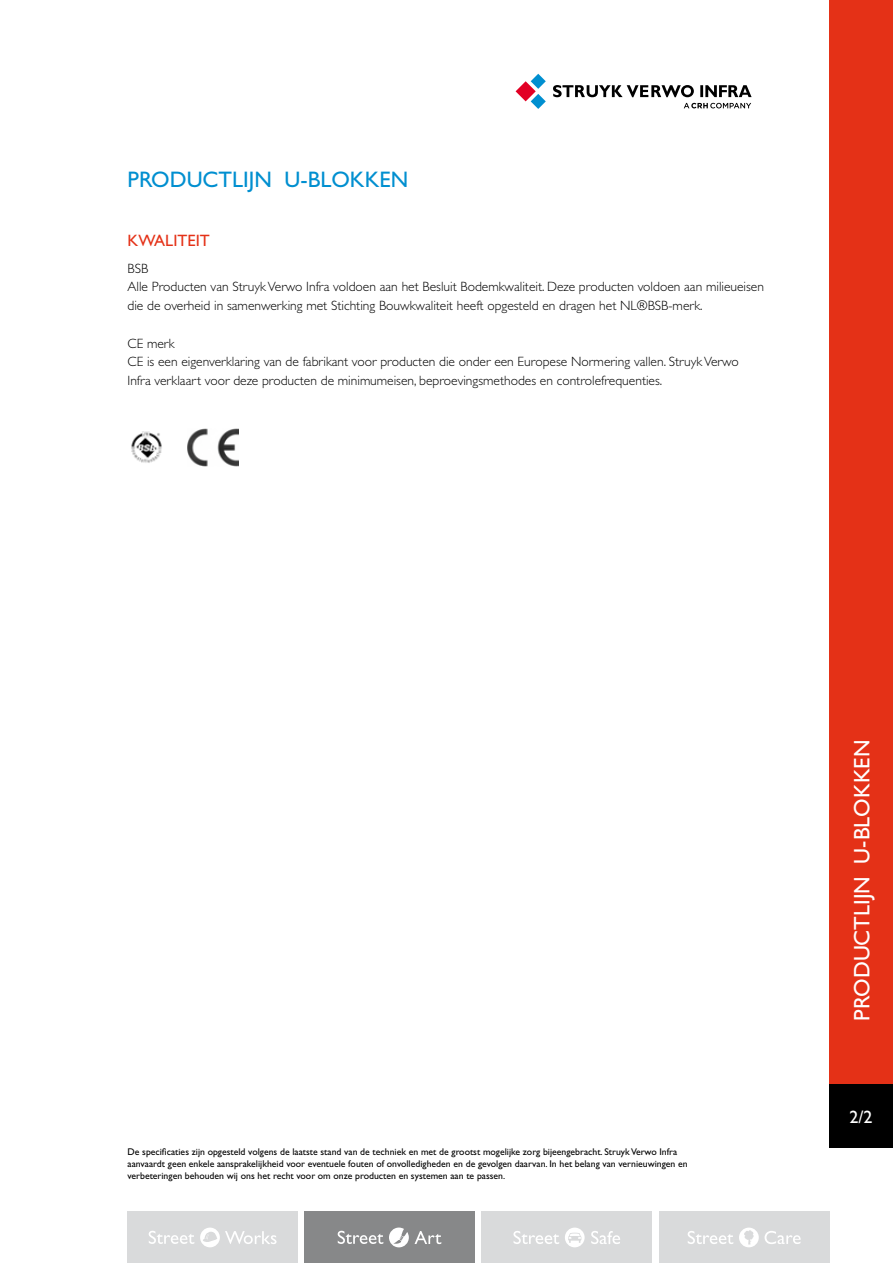
<style>
.page{position:relative;width:893px;height:1263px;background:#fff}
.page>*{position:absolute;margin:0;border:0;box-sizing:border-box;transform-origin:0 0}
.t1{font:22.5px "Gill Sans";color:#008fd0}
.t2{font:22.5px "Gill Sans";color:#fff}
.t3{font:18px "Gill Sans";color:#fff}
.t4{font:16.5px "Gill Sans";color:#e43117}
.t5{font:300 13.5px/18.8px "Gill Sans";color:#000}
.t6{font:9.75px/11.7px "Gill Sans";color:#000}
</style>
<div class="page">
<img style="left:131px;top:431px;width:31px;height:32px">
<img style="left:187px;top:428px;width:52px;height:39px">
<div style="left:659px;top:1212px;width:170px;height:51px;background:#d9dadb"></div>
<svg style="left:739px;top:1227px;width:62px;height:20px"></svg>
<svg style="left:688px;top:1231px;width:45px;height:13px"></svg>
<div style="left:482px;top:1212px;width:170px;height:51px;background:#d9dadb"></div>
<svg style="left:565px;top:1227px;width:20px;height:20px"></svg>
<svg style="left:591px;top:1231px;width:29px;height:13px"></svg>
<svg style="left:513px;top:1231px;width:46px;height:13px"></svg>
<div style="left:304px;top:1212px;width:171px;height:51px;background:#878889"></div>
<svg style="left:415px;top:1231px;width:26px;height:13px"></svg>
<svg style="left:389px;top:1227px;width:20px;height:20px"></svg>
<svg style="left:338px;top:1231px;width:45px;height:13px"></svg>
<div style="left:128px;top:1212px;width:170px;height:51px;background:#d9dadb"></div>
<svg style="left:200px;top:1227px;width:77px;height:20px"></svg>
<svg style="left:149px;top:1231px;width:45px;height:13px"></svg>
<div style="left:829px;top:0;width:64px;height:1084px;background:#e43117"></div>
<svg style="left:516px;top:74px;width:30px;height:35px"></svg>
<svg style="left:553px;top:85px;width:199px;height:12px"></svg>
<svg style="left:684px;top:103px;width:67px;height:5px"></svg>
<div style="left:829px;top:1084px;width:64px;height:64px;background:#000"></div>
<h1 class="t1" style="left:128px;top:166px;width:282px">Productlijn U-blokken</h1>
<p class="t4" style="left:128px;top:231px;width:84px">Kwaliteit</p>
<p class="t5" style="left:128px;top:259px;width:638px">BSB<br>Alle Producten van Struyk Verwo Infra voldoen aan het Besluit Bodemkwaliteit. Deze producten voldoen aan milieueisen die de overheid in samenwerking met Stichting Bouwkwaliteit heeft opgesteld en dragen het N L®BSB-merk.</p>
<p class="t5" style="left:128px;top:334px;width:613px">CE merk<br>CE is een eigenverklaring van de fabrikant voor producten die onder een Europese N ormering vallen. Struyk Verwo<br>Infra verklaart voor deze producten de minimumeisen, beproevingsmethodes en controlefrequenties.</p>
<p class="t6" style="left:128px;top:1146px;width:562px">De specificaties zijn opgesteld volgens de laatste stand van de techniek en met de grootst mogelijke zorg bijeengebracht. Struyk Verwo Infra aanvaardt geen enkele aansprakelijkheid voor eventuele fouten of onvolledigheden en de gevolgen daarvan. In het belang van vernieuwingen en verbeteringen behouden wij ons het recht voor om onze producten en systemen aan te passen.</p>
<h1 class="t2" style="left:849px;top:1020px;width:282px;rotate:-90deg">Productlijn U-blokken</h1>
<h2 class="t3" style="left:858px;top:1106px;width:16px">/2</h2>
</div>
